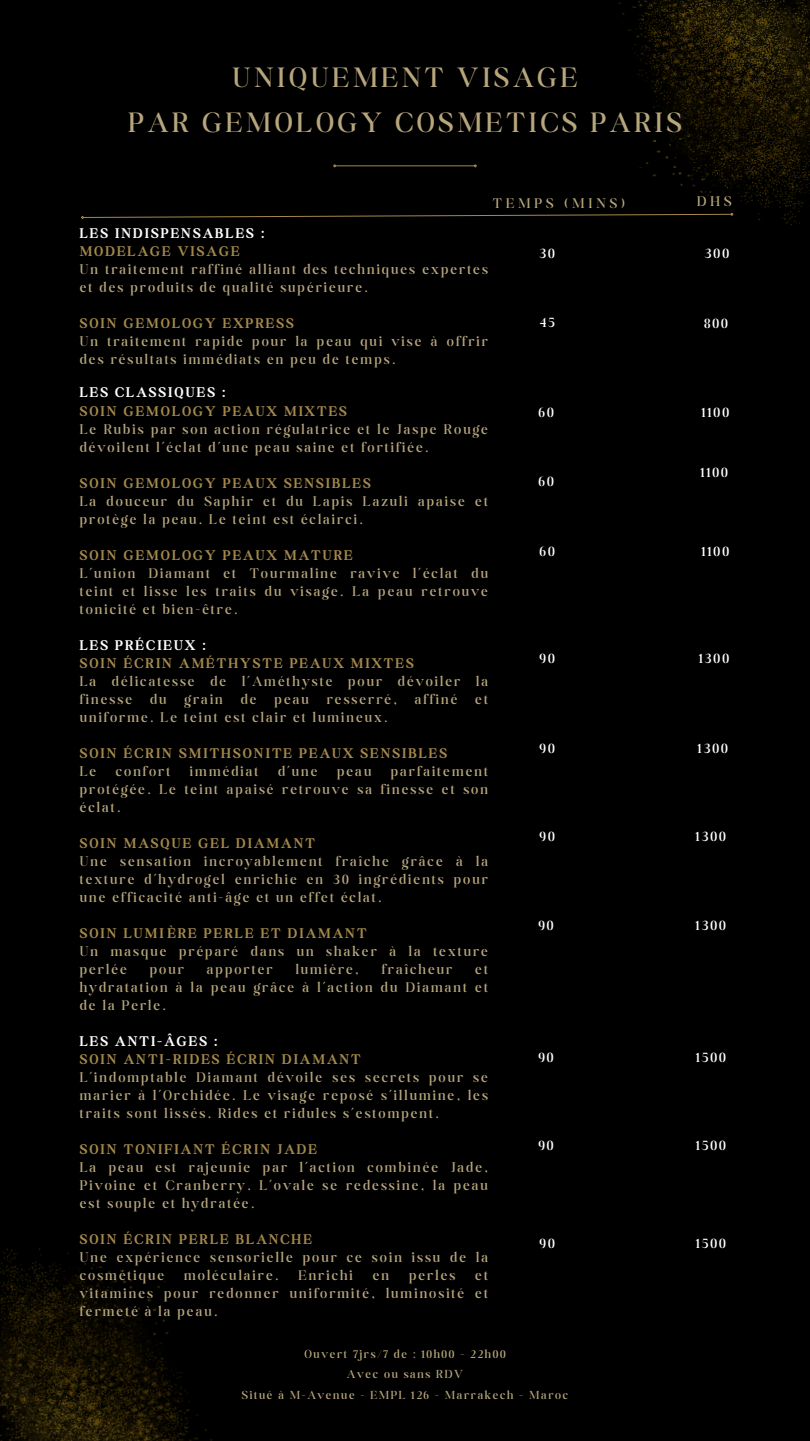
<style>
.page{position:relative;width:810px;height:1441px;background:#fff}
.page>*{position:absolute;margin:0;border:0;box-sizing:border-box;transform-origin:0 0}
.t1{font:300 30px/44.2px "Boston Angel";letter-spacing:.135em;color:#b7a67c;text-align:center}
.t2{font:300 15px/18px "Boston Angel";letter-spacing:.14em;color:#b7a67c;text-align:justify}
.t3{font:700 15px "Boston Angel";letter-spacing:.14em;color:#a4884b}
.t4{font:300 15px "Boston Angel";letter-spacing:.14em;color:#fff}
.t5{font:700 15px "Boston Angel";letter-spacing:.14em;color:#fff}
.t6{font:300 15px "Boston Angel";letter-spacing:.27em;color:#b7a67c}
.t7{font:300 12.5px/20.2px "Boston Angel";letter-spacing:.14em;color:#b7a67c;text-align:center}
</style>
<div class="page">
<div style="left:0;top:0;width:810px;height:1440px;background:#000"></div>
<img style="left:619px;top:0;width:191px;height:225px">
<img style="left:0;top:1248px;width:212px;height:192px">
<hr style="left:336px;top:165px;width:138px;height:1px;background:#a4884b">
<svg style="left:333px;top:164px;width:4px;height:4px"></svg>
<svg style="left:473px;top:164px;width:4px;height:4px"></svg>
<svg style="left:81px;top:212px;width:653px;height:8px"></svg>
<h1 class="t1" style="left:129px;top:55px;width:554px">UNIQUEMENT VISAGE<br>PAR GEMOLOGY COSMETICS PARIS</h1>
<p class="t6" style="left:493px;top:194px;width:133px">TEMPS (MINS)</p>
<p class="t2" style="left:697px;top:192px;width:36px">DHS</p>
<p class="t5" style="left:80px;top:224px;width:186px">LES INDISPENSABLES :</p>
<p class="t3" style="left:80px;top:242px;width:161px">MODELAGE VISAGE</p>
<p class="t2" style="left:80px;top:260px;width:410px">Un traitement raffiné alliant des techniques expertes et des produits de qualité supérieure.</p>
<p class="t3" style="left:80px;top:314px;width:215px">SOIN GEMOLOGY EXPRESS</p>
<p class="t2" style="left:80px;top:332px;width:410px">Un traitement rapide pour la peau qui vise à offrir des résultats immédiats en peu de temps.</p>
<p class="t5" style="left:80px;top:383px;width:147px">LES CLASSIQUES :</p>
<p class="t3" style="left:80px;top:401px;width:269px">SOIN GEMOLOGY PEAUX MIXTES</p>
<p class="t2" style="left:80px;top:419px;width:410px">Le Rubis par son action régulatrice et le Jaspe Rouge dévoilent l’éclat d’une peau saine et fortifiée.</p>
<p class="t3" style="left:80px;top:473px;width:292px">SOIN GEMOLOGY PEAUX SENSIBLES</p>
<p class="t2" style="left:80px;top:491px;width:410px">La douceur du Saphir et du Lapis Lazuli apaise et protège la peau. Le teint est éclairci.</p>
<p class="t3" style="left:80px;top:545px;width:274px">SOIN GEMOLOGY PEAUX MATURE</p>
<p class="t2" style="left:80px;top:563px;width:410px">L’union Diamant et Tourmaline ravive l’éclat du teint et lisse les traits du visage. La peau retrouve tonicité et bien-être.</p>
<p class="t5" style="left:80px;top:636px;width:128px">LES PRÉCIEUX :</p>
<p class="t3" style="left:80px;top:654px;width:335px">SOIN ÉCRIN AMÉTHYSTE PEAUX MIXTES</p>
<p class="t2" style="left:80px;top:672px;width:410px">La délicatesse de l’Améthyste pour dévoiler la finesse du grain de peau resserré, affiné et uniforme. Le teint est clair et lumineux.</p>
<p class="t3" style="left:80px;top:744px;width:369px">SOIN ÉCRIN SMITHSONITE PEAUX SENSIBLES</p>
<p class="t2" style="left:80px;top:762px;width:18px">Le</p>
<p class="t2" style="left:116px;top:762px;width:56px">confort</p>
<p class="t2" style="left:190px;top:762px;width:70px">immédiat</p>
<p class="t2" style="left:278px;top:762px;width:41px">d’une</p>
<p class="t2" style="left:337px;top:762px;width:36px">peau</p>
<p class="t2" style="left:80px;top:762px;width:410px;text-indent:311px">parfaitement protégée. Le teint apaisé retrouve sa finesse et son éclat.</p>
<p class="t3" style="left:80px;top:834px;width:237px">SOIN MASQUE GEL DIAMANT</p>
<p class="t2" style="left:80px;top:852px;width:410px">Une sensation incroyablement fraîche grâce à la texture d’hydrogel enrichie en 30 ingrédients pour une efficacité anti-âge et un effet éclat.</p>
<p class="t3" style="left:80px;top:924px;width:288px">SOIN LUMIÈRE PERLE ET DIAMANT</p>
<p class="t2" style="left:80px;top:942px;width:410px">Un masque préparé dans un shaker à la texture perlée</p>
<p class="t2" style="left:150px;top:960px;width:36px">pour</p>
<p class="t2" style="left:207px;top:960px;width:67px">apporter</p>
<p class="t2" style="left:296px;top:960px;width:64px">lumière,</p>
<p class="t2" style="left:382px;top:960px;width:72px">fraîcheur</p>
<p class="t2" style="left:80px;top:960px;width:410px;text-indent:396px">et hydratation à la peau grâce à l’action du Diamant et de la Perle.</p>
<p class="t5" style="left:80px;top:1032px;width:139px">LES ANTI-ÂGES :</p>
<p class="t3" style="left:80px;top:1050px;width:282px">SOIN ANTI-RIDES ÉCRIN DIAMANT</p>
<p class="t2" style="left:80px;top:1068px;width:410px">L’indomptable Diamant dévoile ses secrets pour se marier à l’Orchidée. Le visage reposé s’illumine, les traits sont lissés. Rides et ridules s’estompent.</p>
<p class="t3" style="left:80px;top:1140px;width:239px">SOIN TONIFIANT ÉCRIN JADE</p>
<p class="t2" style="left:80px;top:1158px;width:410px">La peau est rajeunie par l’action combinée Jade, Pivoine et Cranberry. L’ovale se redessine, la peau est souple et hydratée.</p>
<p class="t3" style="left:80px;top:1230px;width:234px">SOIN ÉCRIN PERLE BLANCHE</p>
<p class="t2" style="left:80px;top:1248px;width:410px">Une expérience sensorielle pour ce soin issu de la cosmétique</p>
<p class="t2" style="left:184px;top:1266px;width:96px">moléculaire.</p>
<p class="t2" style="left:298px;top:1266px;width:56px">Enrichi</p>
<p class="t2" style="left:373px;top:1266px;width:18px">en</p>
<p class="t2" style="left:409px;top:1266px;width:48px">perles</p>
<p class="t2" style="left:80px;top:1266px;width:410px;text-indent:396px">et vitamines pour redonner uniformité, luminosité et fermeté à la peau.</p>
<p class="t4" style="left:539px;top:244px;width:17px">30</p>
<p class="t4" style="left:705px;top:244px;width:26px">300</p>
<p class="t4" style="left:539px;top:313px;width:17px">45</p>
<p class="t4" style="left:704px;top:314px;width:25px">800</p>
<p class="t4" style="left:538px;top:403px;width:17px">60</p>
<p class="t4" style="left:702px;top:403px;width:29px">1100</p>
<p class="t4" style="left:538px;top:472px;width:17px">60</p>
<p class="t4" style="left:700px;top:463px;width:29px">1100</p>
<p class="t4" style="left:539px;top:541px;width:17px">60</p>
<p class="t4" style="left:702px;top:541px;width:29px">1100</p>
<p class="t4" style="left:540px;top:649px;width:17px">90</p>
<p class="t4" style="left:699px;top:649px;width:32px">1300</p>
<p class="t4" style="left:540px;top:738px;width:17px">90</p>
<p class="t4" style="left:698px;top:738px;width:32px">1300</p>
<p class="t4" style="left:540px;top:827px;width:17px">90</p>
<p class="t4" style="left:696px;top:827px;width:32px">1300</p>
<p class="t4" style="left:538px;top:916px;width:17px">90</p>
<p class="t4" style="left:696px;top:916px;width:32px">1300</p>
<p class="t4" style="left:538px;top:1047px;width:17px">90</p>
<p class="t4" style="left:696px;top:1047px;width:31px">1500</p>
<p class="t4" style="left:538px;top:1136px;width:17px">90</p>
<p class="t4" style="left:696px;top:1136px;width:31px">1500</p>
<p class="t4" style="left:540px;top:1234px;width:17px">90</p>
<p class="t4" style="left:696px;top:1234px;width:31px">1500</p>
<p class="t7" style="left:242px;top:1343px;width:328px">Ouvert 7jrs/7 de : 10h00 - 22h00<br>Avec ou sans RDV<br>Situé à M-Avenue - EMPL 126 - Marrakech - Maroc</p>
</div>
